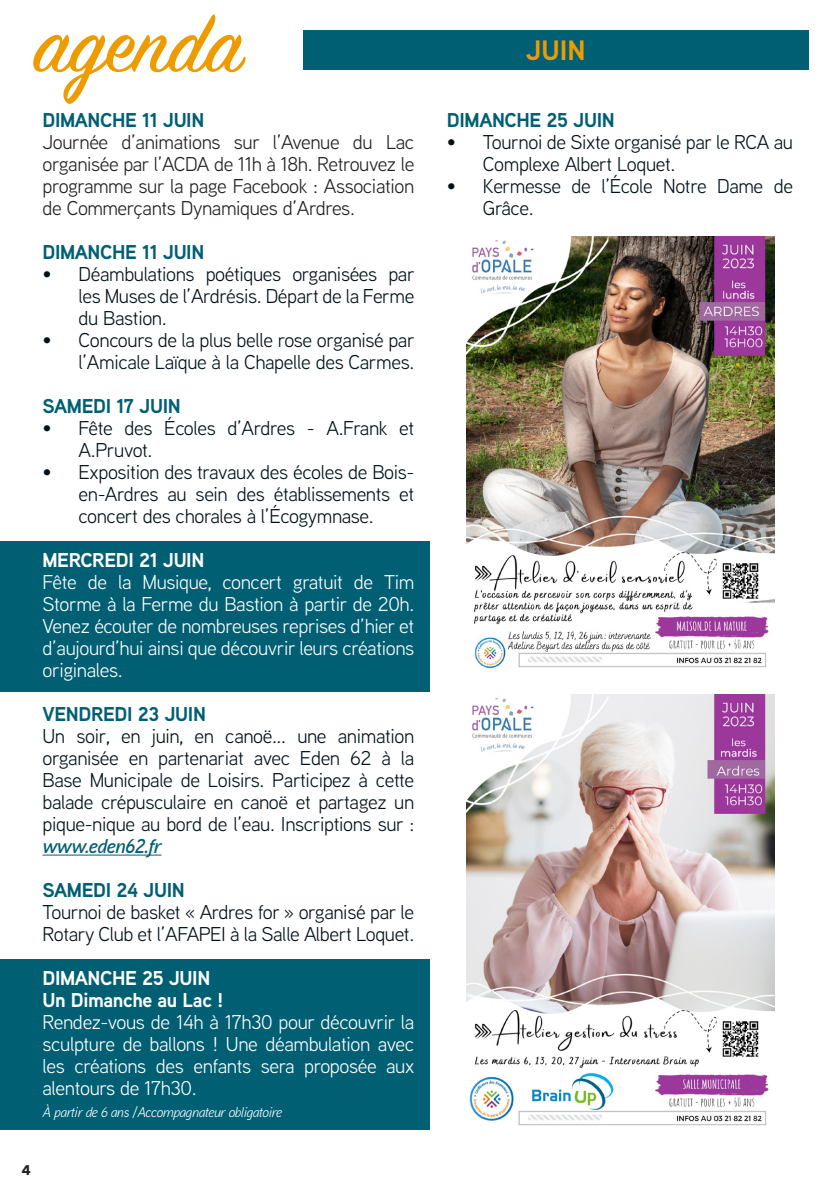
<style>
.page{position:relative;width:840px;height:1191px;background:#fff}
.page>*{position:absolute;margin:0;border:0;box-sizing:border-box;transform-origin:0 0}
.t1{font:90px "Sign Painter House Script";color:#ee9b00}
.t2{font:700 28px "Aaux Next";color:#ee9b00}
.t3{font:20px/22px "Aaux Next";letter-spacing:-.02em;color:#001219}
.t4{font:20px/22px "Aaux Next";letter-spacing:-.02em;color:#fff;text-align:justify}
.t5{font:20px/22px "Aaux Next";letter-spacing:-.02em;color:#231f20;text-align:justify}
.t6{font:700 20px "Aaux Next";letter-spacing:-.02em;color:#005f73}
.t7{font:700 20px "Aaux Next";letter-spacing:-.02em;color:#fff}
.t8{font:italic 14px "Aaux Next";letter-spacing:-.02em;color:#fff}
.t9{font:700 14px "Avenir Next";color:#231f20}
.s1{font-weight:600;font-style:italic;color:#005f73}
</style>
<div class="page">
<div style="left:0;top:960px;width:429px;height:170px;background:#005f73"></div>
<div style="left:0;top:541px;width:429px;height:151px;background:#005f73"></div>
<div style="left:303px;top:30px;width:505px;height:40px;background:#005f73"></div>
<hr style="left:43px;top:854px;width:118px;height:1px;background:#005f73">
<img style="left:466px;top:694px;width:307px;height:432px">
<img style="left:466px;top:237px;width:307px;height:432px">
<p class="t1" style="left:33px;top:-11px;width:210px">agenda</p>
<p class="t6" style="left:43px;top:106px;width:163px">DIMANCHE 11 JUIN</p>
<p class="t5" style="left:43px;top:130px;width:373px">Journée d’animations sur l’Avenue du Lac organisée par l’ACDA de 11h à 18h. Retrouvez le programme sur la page Facebook : Association de Commerçants Dynamiques d’Ardres.</p>
<p class="t6" style="left:43px;top:238px;width:163px">DIMANCHE 11 JUIN</p>
<p class="t3" style="left:79px;top:262px;width:337px;text-align:justify;text-indent:-36px">• Déambulations poétiques organisées par les Muses de l’Ardrésis. Départ de la Ferme du Bastion.</p>
<p class="t3" style="left:43px;top:328px;width:373px;text-align:right">• Concours de la plus belle rose organisé par l’Amicale Laïque à la Chapelle des Carmes.</p>
<p class="t6" style="left:43px;top:392px;width:140px">SAMEDI 17 JUIN</p>
<p class="t3" style="left:79px;top:416px;width:337px;text-indent:-36px">• Fête des Écoles d’Ardres - A.Frank et<br>A.Pruvot.</p>
<p class="t3" style="left:79px;top:460px;width:337px;text-align:justify;text-indent:-36px">• Exposition des travaux des écoles de Bois&shy;en-Ardres au sein des établissements et concert des chorales à l’Écogymnase.</p>
<p class="t7" style="left:43px;top:546px;width:163px">MERCREDI 21 JUIN</p>
<p class="t4" style="left:43px;top:570px;width:373px">Fête de la Musique, concert gratuit de Tim Storme à la Ferme du Bastion à partir de 20h.<br>Venez écouter de nombreuses reprises d’hier et d’aujourd’hui ainsi que découvrir leurs créations originales.</p>
<p class="t6" style="left:43px;top:700px;width:165px">VENDREDI 23 JUIN</p>
<p class="t3" style="left:43px;top:724px;width:373px;text-align:justify">Un soir, en juin, en canoë... une animation organisée en partenariat avec Eden 62 à la Base Municipale de Loisirs. Participez à cette balade crépusculaire en canoë et partagez un pique-nique au bord de l’eau. Inscriptions sur : <span class="s1">www.eden62.fr</span></p>
<p class="t6" style="left:43px;top:876px;width:144px">SAMEDI 24 JUIN</p>
<p class="t3" style="left:43px;top:900px;width:373px">Tournoi de basket « Ardres for » organisé par le<br>Rotary Club et l’AFAPEI à la Salle Albert Loquet.</p>
<p class="t7" style="left:43px;top:964px;width:169px">DIMANCHE 25 JUIN</p>
<p class="t7" style="left:43px;top:986px;width:182px">Un Dimanche au Lac !</p>
<p class="t4" style="left:43px;top:1010px;width:373px">Rendez-vous de 14h à 17h30 pour découvrir la sculpture de ballons ! Une déambulation avec les créations des enfants sera proposée aux alentours de 17h30.</p>
<p class="t8" style="left:43px;top:1102px;width:241px">À partir de 6 ans /Accompagnateur obligatoire</p>
<p class="t9" style="left:22px;top:1158px;width:11px">4</p>
<p class="t2" style="left:525px;top:30px;width:61px">JUIN</p>
<p class="t6" style="left:446px;top:106px;width:169px">DIMANCHE 25 JUIN</p>
<p class="t3" style="left:482px;top:130px;width:311px;text-indent:-36px">• Tournoi de Sixte organisé par le RCA au<br>Complexe Albert Loquet.</p>
<p class="t3" style="left:482px;top:174px;width:311px;text-indent:-36px">• Kermesse de l’École Notre Dame de<br>Grâce.</p>
</div>
